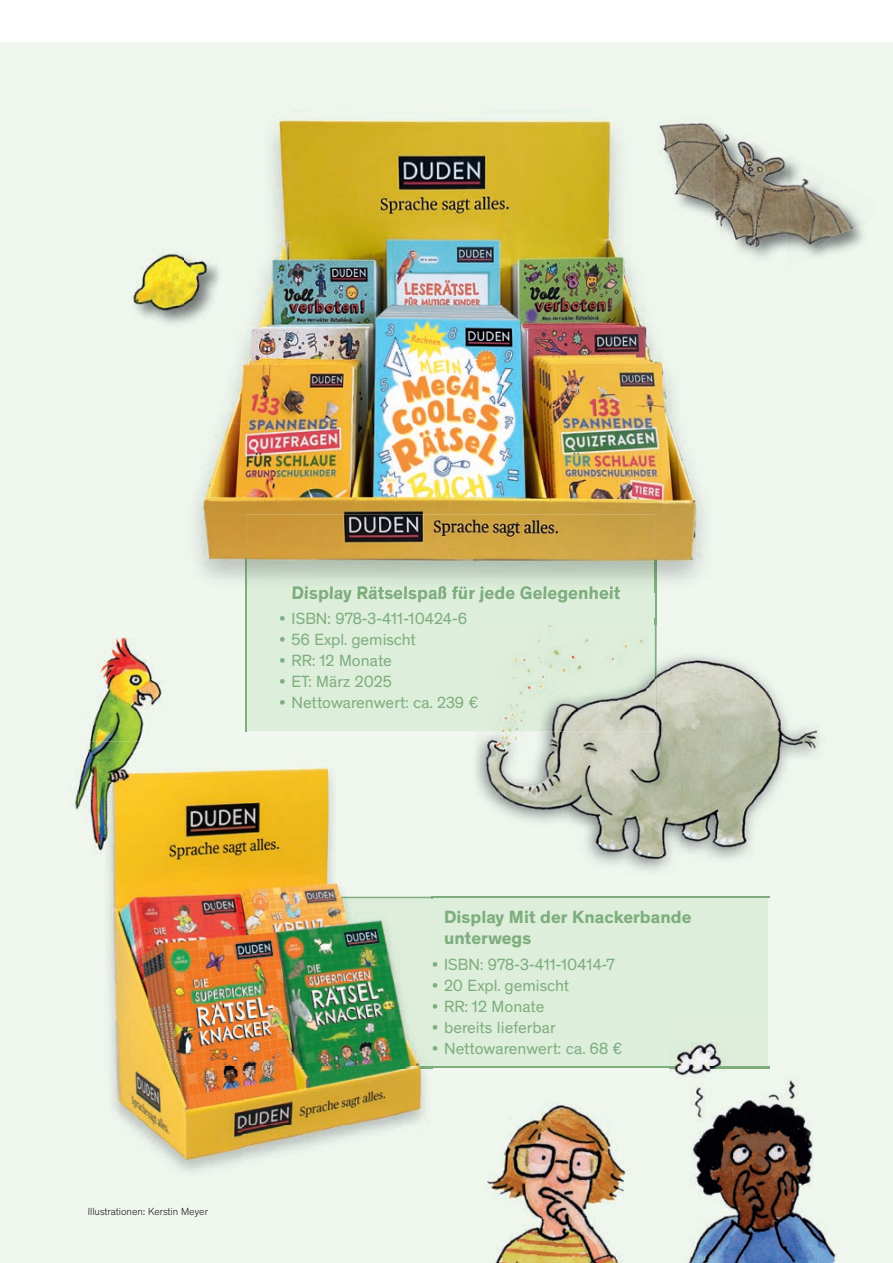
<style>
.page{position:relative;width:893px;height:1263px;background:#fff}
.page>*{position:absolute;margin:0;border:0;box-sizing:border-box;transform-origin:0 0}
.t1{font:700 18px/21px "Theinhardt";letter-spacing:.005em;color:#7ead7e}
.t2{font:16.5px "Theinhardt";letter-spacing:.005em;color:#7ead7e}
.t3{font:300 10.5px "Theinhardt";color:#231f20}
</style>
<div class="page">
<div style="left:0;top:43px;width:893px;height:1220px;background:#eff7ee"></div>
<div style="left:246px;top:515px;width:409px;height:216px;background:#ddeeda"></div>
<div style="left:216px;top:897px;width:551px;height:169px;background:#ddeeda"></div>
<hr style="left:215px;top:897px;width:555px;height:1px;background:#7ead7e">
<hr style="left:215px;top:1067px;width:555px;height:1px;background:#7ead7e">
<img style="left:148px;top:767px;width:186px;height:101px">
<img style="left:337px;top:882px;width:94px;height:15px">
<img style="left:107px;top:857px;width:41px;height:284px">
<img style="left:148px;top:868px;width:94px;height:304px">
<img style="left:242px;top:868px;width:95px;height:29px">
<img style="left:242px;top:1068px;width:189px;height:93px">
<img style="left:215px;top:897px;width:216px;height:171px">
<img style="left:74px;top:638px;width:88px;height:172px">
<img style="left:78px;top:742px;width:84px;height:112px">
<img style="left:101px;top:765px;width:67px;height:92px">
<img style="left:787px;top:159px;width:76px;height:98px">
<img style="left:133px;top:252px;width:45px;height:72px">
<img style="left:670px;top:1014px;width:167px;height:249px">
<img style="left:670px;top:1014px;width:97px;height:52px">
<img style="left:670px;top:1067px;width:100px;height:1px">
<img style="left:487px;top:1103px;width:140px;height:160px">
<hr style="left:245px;top:546px;width:2px;height:186px;background:#7ead7e">
<hr style="left:655px;top:546px;width:1px;height:186px;background:#7ead7e">
<img style="left:217px;top:578px;width:473px;height:15px">
<img style="left:246px;top:527px;width:409px;height:66px">
<img style="left:280px;top:586px;width:340px;height:7px">
<svg style="left:245px;top:578px;width:2px;height:15px"></svg>
<svg style="left:655px;top:578px;width:1px;height:15px"></svg>
<img style="left:178px;top:252px;width:7px;height:71px">
<img style="left:714px;top:126px;width:73px;height:132px">
<img style="left:195px;top:119px;width:466px;height:408px">
<img style="left:661px;top:361px;width:43px;height:217px">
<img style="left:195px;top:527px;width:51px;height:51px">
<img style="left:655px;top:527px;width:6px;height:51px">
<img style="left:658px;top:234px;width:3px;height:29px">
<img style="left:620px;top:119px;width:41px;height:84px">
<img style="left:658px;top:121px;width:56px;height:113px">
<img style="left:185px;top:233px;width:33px;height:101px">
<img style="left:245px;top:546px;width:2px;height:32px">
<img style="left:655px;top:546px;width:1px;height:32px">
<img style="left:626px;top:625px;width:194px;height:246px">
<img style="left:477px;top:732px;width:149px;height:93px">
<img style="left:581px;top:825px;width:45px;height:39px">
<img style="left:496px;top:625px;width:160px;height:107px">
<svg style="left:471px;top:696px;width:7px;height:12px"></svg>
<p class="t1" style="left:292px;top:582px;width:330px">Display Rätselspaß für jede Gelegenheit</p>
<p class="t2" style="left:280px;top:609px;width:189px">• ISBN: 978-3-411-10424-6</p>
<p class="t2" style="left:280px;top:630px;width:137px">• 56 Expl. gemischt</p>
<p class="t2" style="left:280px;top:651px;width:114px">• RR: 12 Monate</p>
<p class="t2" style="left:280px;top:672px;width:114px">• ET: März 2025</p>
<p class="t2" style="left:280px;top:693px;width:200px">• Nettowarenwert: ca. 239 €</p>
<p class="t3" style="left:88px;top:1205px;width:122px">Illustrationen: Kerstin Meyer</p>
<p class="t1" style="left:444px;top:907px;width:249px">Display Mit der Knackerbande unterwegs</p>
<p class="t2" style="left:432px;top:954px;width:184px">• ISBN: 978-3-411-10414-7</p>
<p class="t2" style="left:432px;top:975px;width:138px">• 20 Expl. gemischt</p>
<p class="t2" style="left:432px;top:996px;width:114px">• RR: 12 Monate</p>
<p class="t2" style="left:432px;top:1017px;width:125px">• bereits lieferbar</p>
<p class="t2" style="left:432px;top:1038px;width:192px">• Nettowarenwert: ca. 68 €</p>
</div>
